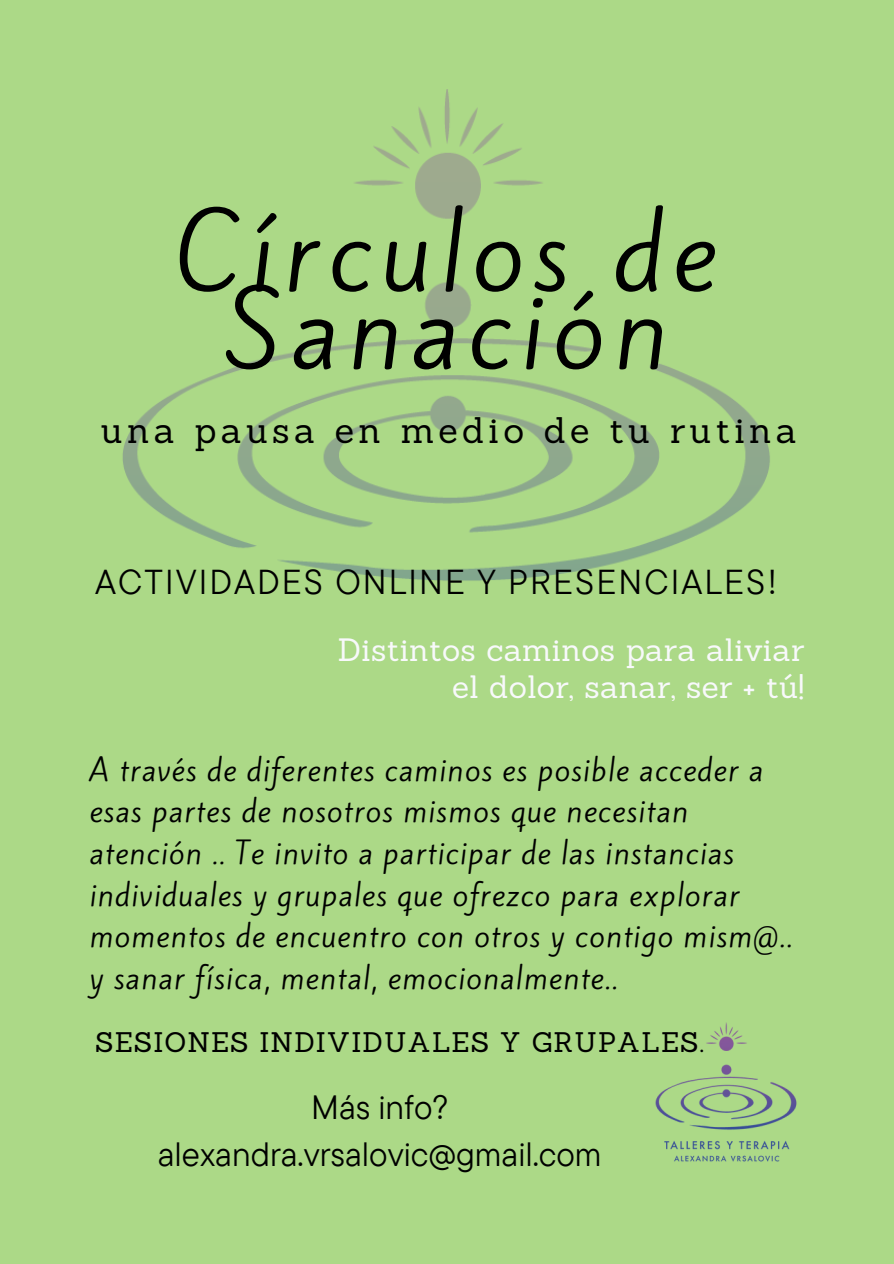
<style>
.page{position:relative;width:894px;height:1264px;background:#fff}
.page>*{position:absolute;margin:0;border:0;box-sizing:border-box;transform-origin:0 0}
.t1{font:96px/77.7px "Kite One";letter-spacing:.09em;color:#000;text-align:center}
.t2{font:36px "Sanchez";letter-spacing:.12em;color:#000}
.t3{font:34.5px "TT Commons Pro";letter-spacing:.06em;color:#000}
.t4{font:33.6px/46.5px "TT Commons Pro";color:#000;text-align:center}
.t5{font:31.5px/37.2px "Sanchez";letter-spacing:.01em;color:#f8f9fb;text-align:right}
.t6{font:28.5px/41.7px "Kite One";letter-spacing:.04em;color:#000}
.t7{font:27.6px "Sanchez";letter-spacing:.04em;color:#000}
</style>
<div class="page">
<div style="left:0;top:0;width:893px;height:1263px;background:#acd987"></div>
<img style="left:655px;top:1022px;width:142px;height:140px">
<img style="left:122px;top:89px;width:648px;height:492px">
<p class="t1" style="left:176px;top:216px;width:541px">Círculos de<br>Sanación</p>
<p class="t2" style="left:101px;top:406px;width:697px">una pausa en medio de tu rutina</p>
<h3 class="t3" style="left:95px;top:559px;width:683px">ACTIVIDADES ONLINE Y PRESENCIALES!</h3>
<h4 class="t5" style="left:338px;top:630px;width:467px">Distintos caminos para aliviar el dolor, sanar, ser + tú!</h4>
<h2 class="t6" style="left:89px;top:749px;width:704px">A través de diferentes caminos es posible acceder a esas partes de nosotros mismos que necesitan atención .. Te invito a participar de las instancias individuales y grupales que ofrezco para explorar momentos de encuentro con otros y contigo mism@.. y sanar física, mental, emocionalmente..</h2>
<h1 class="t7" style="left:95px;top:1023px;width:610px">SESIONES INDIVIDUALES Y GRUPALES.</h1>
<h4 class="t4" style="left:158px;top:1083px;width:445px">Más info? alexandra.vrsalovic@gmail.com</h4>
</div>
